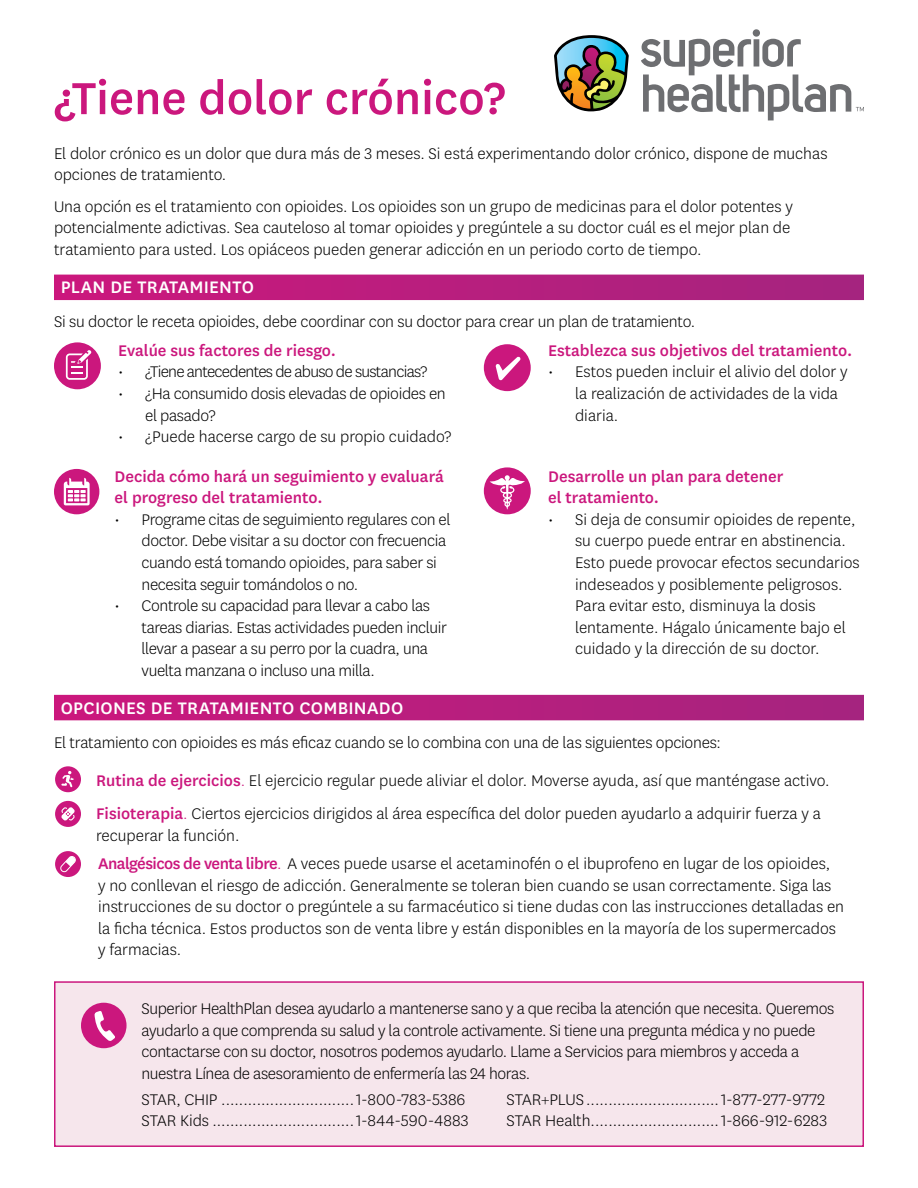
<style>
.page{position:relative;width:918px;height:1188px;background:#fff}
.page>*{position:absolute;margin:0;border:0;box-sizing:border-box;transform-origin:0 0}
.t1{font:500 52.5px "Centene Sans";color:#cb177d}
.Tips_headers_w_gradi{font:500 19.5px "Centene Sans";letter-spacing:.015em;color:#fff}
.main_body{font:300 18px/21.6px "Centene Sans";letter-spacing:-.005em;color:#000}
.main_body-2{font:300 18px/21.6px "Centene Sans";letter-spacing:-.025em;color:#000}
.t2{font:500 18px/21.6px "Centene Sans";color:#cb177d}
.main_body-3{font:300 18px "Centene Sans";letter-spacing:-.04em;color:#000}
.s1{font-weight:500;color:#cb177d}
.s2{color:#cb177d}
</style>
<div class="page">
<svg style="left:641px;top:29px;width:223px;height:91px"></svg>
<img style="left:554px;top:35px;width:75px;height:76px">
<div style="left:54px;top:275px;width:810px;height:25px;background:linear-gradient(to right,#cc187d,#a5247f)"></div>
<div style="left:54px;top:342px;width:47px;height:47px;background:#cb177d;border-radius:50%"></div>
<svg style="left:66px;top:350px;width:26px;height:30px"></svg>
<div style="left:484px;top:344px;width:47px;height:47px;background:#cb177d;border-radius:50%"></div>
<svg style="left:496px;top:357px;width:25px;height:23px"></svg>
<div style="left:54px;top:469px;width:45px;height:45px;background:#cb177d;border-radius:50%"></div>
<svg style="left:64px;top:478px;width:26px;height:27px"></svg>
<div style="left:484px;top:467px;width:47px;height:47px;background:#cb177d;border-radius:50%"></div>
<svg style="left:490px;top:475px;width:35px;height:34px"></svg>
<div style="left:54px;top:981px;width:810px;height:166px;background:#f6e6ec;border:2px solid #cb177d"></div>
<div style="left:81px;top:1003px;width:46px;height:45px;background:#cb177d;border-radius:50%"></div>
<svg style="left:94px;top:1011px;width:21px;height:30px"></svg>
<div style="left:54px;top:695px;width:810px;height:25px;background:linear-gradient(to right,#cc187d,#a5247f)"></div>
<div style="left:55px;top:766px;width:26px;height:26px;background:#cb177d;border-radius:50%"></div>
<svg style="left:61px;top:771px;width:13px;height:16px"></svg>
<div style="left:55px;top:801px;width:26px;height:26px;background:#cb177d;border-radius:50%"></div>
<svg style="left:61px;top:807px;width:14px;height:14px"></svg>
<div style="left:55px;top:851px;width:26px;height:26px;background:#cb177d;border-radius:50%"></div>
<svg style="left:60px;top:856px;width:16px;height:16px"></svg>
<p class="t1" style="left:54px;top:62px;width:453px">¿Tiene dolor crónico?</p>
<p class="main_body" style="left:54px;top:142px;width:775px">El dolor crónico es un dolor que dura más de 3 meses. Si está experimentando dolor crónico, dispone de muchas opciones de tratamiento.</p>
<p class="main_body" style="left:54px;top:195px;width:740px">Una opción es el tratamiento con opioides. Los opioides son un grupo de medicinas para el dolor potentes y potencialmente adictivas. Sea cauteloso al tomar opioides y pregúntele a su doctor cuál es el mejor plan de tratamiento para usted. Los opiáceos pueden generar adicción en un periodo corto de tiempo.</p>
<p class="Tips_headers_w_gradi" style="left:61px;top:274px;width:195px">PLAN DE TRATAMIENTO</p>
<p class="main_body" style="left:54px;top:310px;width:643px">Si su doctor le receta opioides, debe coordinar con su doctor para crear un plan de tratamiento.</p>
<p class="t2" style="left:118px;top:339px;width:219px">Evalúe sus factores de riesgo.</p>
<p class="main_body-3" style="left:118px;top:361px;width:311px">• ¿Tiene antecedentes de abuso de sustancias?</p>
<p class="main_body" style="left:145px;top:382px;width:302px;text-indent:-27px">• ¿Ha consumido dosis elevadas de opioides en el pasado?</p>
<p class="main_body" style="left:118px;top:425px;width:335px">• ¿Puede hacerse cargo de su propio cuidado?</p>
<p class="t2" style="left:115px;top:464px;width:331px">Decida cómo hará un seguimiento y evaluará el progreso del tratamiento.</p>
<p class="main_body" style="left:142px;top:508px;width:311px;text-indent:-27px">• Programe citas de seguimiento regulares con el doctor. Debe visitar a su doctor con frecuencia cuando está tomando opioides, para saber si necesita seguir tomándolos o no.</p>
<p class="main_body" style="left:142px;top:594px;width:307px;text-indent:-27px">• Controle su capacidad para llevar a cabo las tareas diarias. Estas actividades pueden incluir llevar a pasear a su perro por la cuadra, una vuelta manzana o incluso una milla.</p>
<p class="t2" style="left:548px;top:339px;width:306px">Establezca sus objetivos del tratamiento.</p>
<p class="main_body" style="left:575px;top:361px;width:274px;text-indent:-27px">• Estos pueden incluir el alivio del dolor y la realización de actividades de la vida diaria.</p>
<p class="t2" style="left:548px;top:464px;width:237px">Desarrolle un plan para detener el tratamiento.</p>
<p class="main_body" style="left:575px;top:508px;width:286px;text-indent:-27px">• Si deja de consumir opioides de repente, su cuerpo puede entrar en abstinencia.<br>Esto puede provocar efectos secundarios indeseados y posiblemente peligrosos.<br>Para evitar esto, disminuya la dosis lentamente. Hágalo únicamente bajo el cuidado y la dirección de su doctor.</p>
<p class="Tips_headers_w_gradi" style="left:61px;top:694px;width:344px">OPCIONES DE TRATAMIENTO COMBINADO</p>
<p class="main_body" style="left:54px;top:732px;width:669px">El tratamiento con opioides es más eficaz cuando se lo combina con una de las siguientes opciones:</p>
<p class="main_body" style="left:69px;top:770px;width:762px"><span class="s1">• Rutina de ejercicios</span><span class="s2">.</span> El ejercicio regular puede aliviar el dolor. Moverse ayuda, así que manténgase activo.</p>
<p class="main_body" style="left:96px;top:802px;width:726px;text-indent:-27px"><span class="s1">• Fisioterapia</span><span class="s2">.</span> Ciertos ejercicios dirigidos al área específica del dolor pueden ayudarlo a adquirir fuerza y a recuperar la función.</p>
<p class="main_body" style="left:98px;top:852px;width:747px;text-indent:-27px"><span class="s1">• Analgésicos de venta libre</span><span class="s2">.</span> A veces puede usarse el acetaminofén o el ibuprofeno en lugar de los opioides,<br>y no conllevan el riesgo de adicción. Generalmente se toleran bien cuando se usan correctamente. Siga las instrucciones de su doctor o pregúntele a su farmacéutico si tiene dudas con las instrucciones detalladas en la ficha técnica. Estos productos son de venta libre y están disponibles en la mayoría de los supermercados y farmacias.</p>
<p class="main_body-2" style="left:142px;top:997px;width:694px">Superior HealthPlan desea ayudarlo a mantenerse sano y a que reciba la atención que necesita. Queremos ayudarlo a que comprenda su salud y la controle activamente. Si tiene una pregunta médica y no puede contactarse con su doctor, nosotros podemos ayudarlo. Llame a Servicios para miembros y acceda a nuestra Línea de asesoramiento de enfermería las 24 horas.</p>
<p class="main_body" style="left:142px;top:1088px;width:329px">STAR, CHIP ..............................1-800-783-5386<br>STAR Kids ................................1-844-590-4883</p>
<p class="main_body" style="left:507px;top:1088px;width:322px">STAR+PLUS ..............................1-877-277-9772<br>STAR Health.............................1-866-912-6283</p>
</div>
